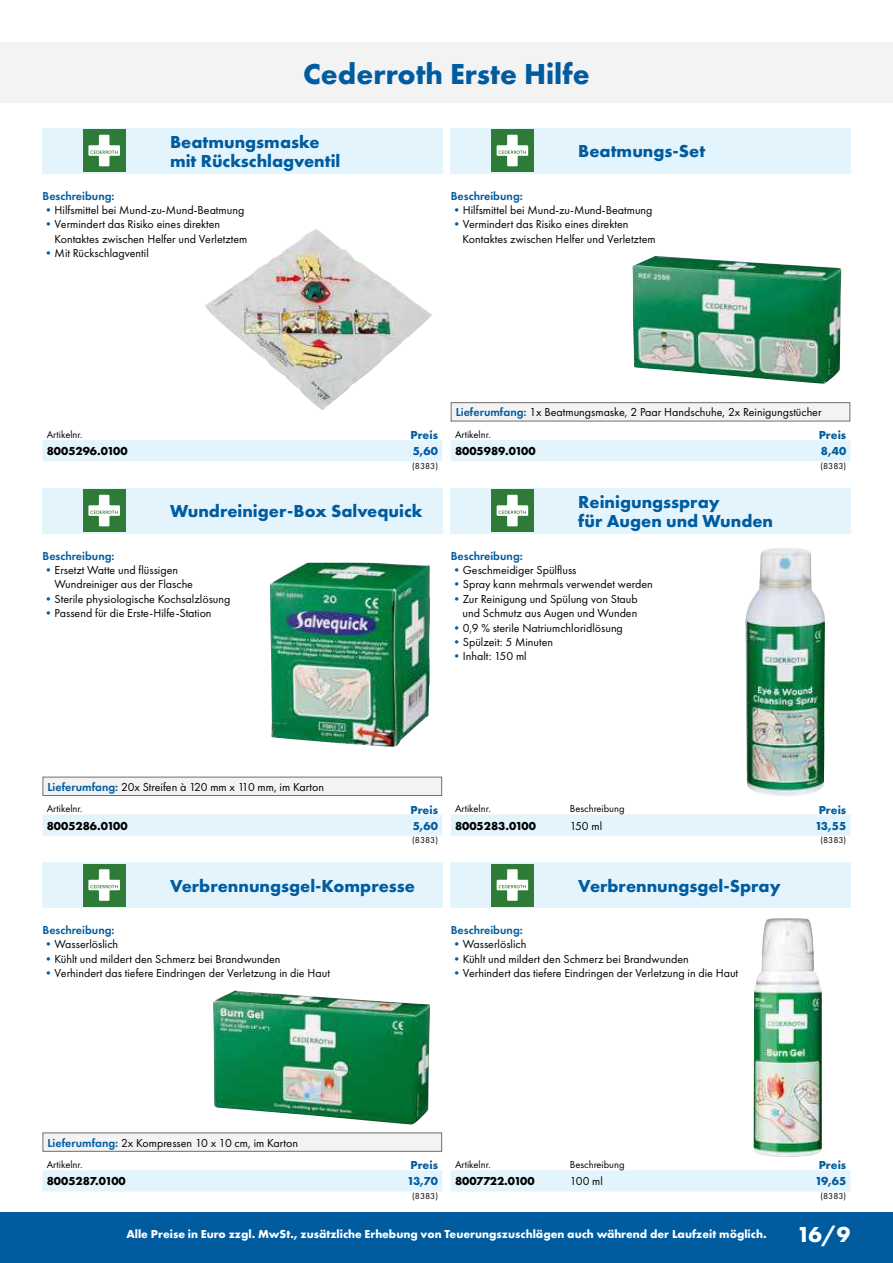
<style>
.page{position:relative;width:893px;height:1263px;background:#fff}
.page>*{position:absolute;margin:0;border:0;box-sizing:border-box;transform-origin:0 0}
.t1{font:700 30px "Futura PT";color:#005c9f}
.t2{font:700 22.5px "Futura PT";color:#fff}
.t3{font:700 18px/19.5px "Futura PT";color:#005c9f}
.t4{font:12px/14.4px "Futura PT";color:#000}
.t5{font:700 12px "Futura PT";color:#fff}
.t6{font:600 12px "Futura PT";color:#005c9f}
.t7{font:700 12px "Futura PT";color:#000}
.t8{font:700 12px "Futura PT";color:#005c9f}
.t9{font:700 12px "Futura PT";letter-spacing:-.025em;color:#000}
.t10{font:10.5px "Futura PT";color:#000}
.t11{font:9px "Futura PT";color:#000}
.s1{color:#005c9f}
.s2{font-weight:600;color:#005c9f}
</style>
<div class="page">
<div style="left:166px;top:862px;width:276px;height:46px;background:#e3f4fd"></div>
<div style="left:43px;top:862px;width:123px;height:46px;background:#e3f4fd"></div>
<div style="left:83px;top:864px;width:42px;height:42px;background:#2e7b38"></div>
<svg style="left:88px;top:869px;width:32px;height:32px"></svg>
<div style="left:43px;top:1133px;width:399px;height:18px;background:#f4f3f4"></div>
<div style="left:43px;top:1132px;width:399px;height:20px;border:1px solid #6f6f6e"></div>
<div style="left:43px;top:1170px;width:399px;height:21px;background:#e3f4fd"></div>
<img style="left:213px;top:990px;width:217px;height:134px">
<div style="left:574px;top:862px;width:276px;height:46px;background:#e3f4fd"></div>
<div style="left:451px;top:862px;width:123px;height:46px;background:#e3f4fd"></div>
<div style="left:491px;top:864px;width:42px;height:42px;background:#2e7b38"></div>
<svg style="left:497px;top:869px;width:31px;height:32px"></svg>
<div style="left:451px;top:1170px;width:399px;height:21px;background:#e3f4fd"></div>
<img style="left:754px;top:918px;width:68px;height:239px">
<div style="left:166px;top:128px;width:276px;height:45px;background:#e3f4fd"></div>
<div style="left:43px;top:128px;width:123px;height:45px;background:#e3f4fd"></div>
<div style="left:83px;top:129px;width:42px;height:43px;background:#2e7b38"></div>
<svg style="left:88px;top:135px;width:32px;height:31px"></svg>
<div style="left:43px;top:440px;width:399px;height:21px;background:#e3f4fd"></div>
<img style="left:205px;top:229px;width:227px;height:181px">
<div style="left:574px;top:128px;width:276px;height:45px;background:#e3f4fd"></div>
<div style="left:451px;top:128px;width:123px;height:45px;background:#e3f4fd"></div>
<div style="left:491px;top:129px;width:42px;height:43px;background:#2e7b38"></div>
<svg style="left:497px;top:135px;width:31px;height:31px"></svg>
<div style="left:451px;top:403px;width:399px;height:18px;background:#f4f3f4"></div>
<div style="left:451px;top:402px;width:399px;height:19px;border:1px solid #6f6f6e"></div>
<div style="left:451px;top:440px;width:399px;height:21px;background:#e3f4fd"></div>
<img style="left:632px;top:256px;width:209px;height:128px">
<div style="left:574px;top:488px;width:276px;height:45px;background:#e3f4fd"></div>
<div style="left:451px;top:488px;width:123px;height:45px;background:#e3f4fd"></div>
<div style="left:491px;top:489px;width:42px;height:43px;background:#2e7b38"></div>
<svg style="left:497px;top:495px;width:31px;height:31px"></svg>
<div style="left:451px;top:814px;width:399px;height:22px;background:#e3f4fd"></div>
<img style="left:745px;top:548px;width:80px;height:248px">
<div style="left:166px;top:488px;width:276px;height:45px;background:#e3f4fd"></div>
<div style="left:43px;top:488px;width:123px;height:45px;background:#e3f4fd"></div>
<div style="left:83px;top:489px;width:42px;height:43px;background:#2e7b38"></div>
<svg style="left:88px;top:495px;width:32px;height:31px"></svg>
<div style="left:43px;top:777px;width:399px;height:18px;background:#f4f3f4"></div>
<div style="left:43px;top:777px;width:399px;height:19px;border:1px solid #6f6f6e"></div>
<div style="left:43px;top:814px;width:399px;height:22px;background:#e3f4fd"></div>
<img style="left:270px;top:563px;width:160px;height:184px">
<div style="left:0;top:1212px;width:893px;height:51px;background:#005c9f"></div>
<div style="left:0;top:43px;width:893px;height:60px;background:#f4f3f4"></div>
<h1 class="t1" style="left:303px;top:55px;width:288px">Cederroth Erste Hilfe</h1>
<h3 class="t3" style="left:170px;top:131px;width:172px">Beatmungsmaske mit Rückschlagventil</h3>
<p class="t6" style="left:43px;top:188px;width:74px">Beschreibung:</p>
<p class="t4" style="left:43px;top:203px;width:203px"><span class="s1">•</span>Hilfsmittel bei Mund-zu-Mund-Beatmung</p>
<p class="t4" style="left:54px;top:217px;width:195px;text-indent:-12px"><span class="s1">•</span>Vermindert das Risiko eines direkten<br>Kontaktes zwischen Helfer und Verletztem</p>
<p class="t4" style="left:43px;top:246px;width:108px"><span class="s1">•</span>Mit Rückschlagventil</p>
<h3 class="t3" style="left:578px;top:141px;width:128px">Beatmungs-Set</h3>
<p class="t6" style="left:451px;top:188px;width:74px">Beschreibung:</p>
<p class="t4" style="left:451px;top:203px;width:203px"><span class="s1">•</span>Hilfsmittel bei Mund-zu-Mund-Beatmung</p>
<p class="t4" style="left:463px;top:217px;width:195px;text-indent:-12px"><span class="s1">•</span>Vermindert das Risiko eines direkten<br>Kontaktes zwischen Helfer und Verletztem</p>
<p class="t10" style="left:47px;top:428px;width:37px">Artikelnr.</p>
<p class="t8" style="left:411px;top:427px;width:29px">Preis</p>
<p class="t7" style="left:47px;top:443px;width:82px">8005296.0100</p>
<p class="t8" style="left:413px;top:443px;width:27px">5,60</p>
<p class="t11" style="left:412px;top:461px;width:27px">(8383)</p>
<h3 class="t3" style="left:170px;top:501px;width:254px">Wundreiniger-Box Salvequick</h3>
<p class="t6" style="left:43px;top:548px;width:74px">Beschreibung:</p>
<p class="t4" style="left:54px;top:563px;width:140px;text-indent:-12px"><span class="s1">•</span>Ersetzt Watte und flüssigen<br>Wundreiniger aus der Flasche</p>
<p class="t4" style="left:43px;top:592px;width:189px"><span class="s1">•</span>Sterile physiologische Kochsalzlösung</p>
<p class="t4" style="left:43px;top:606px;width:171px"><span class="s1">•</span>Passend für die Erste-Hilfe-Station</p>
<p class="t4" style="left:456px;top:405px;width:367px"><span class="s2">Lieferumfang:</span> 1x Beatmungsmaske, 2 Paar Handschuhe, 2x Reinigungstücher</p>
<p class="t10" style="left:455px;top:428px;width:37px">Artikelnr.</p>
<p class="t8" style="left:819px;top:427px;width:29px">Preis</p>
<p class="t7" style="left:455px;top:443px;width:82px">8005989.0100</p>
<p class="t8" style="left:821px;top:443px;width:27px">8,40</p>
<p class="t11" style="left:820px;top:461px;width:27px">(8383)</p>
<h3 class="t3" style="left:578px;top:491px;width:196px">Reinigungsspray<br>für Augen und Wunden</h3>
<p class="t6" style="left:451px;top:548px;width:74px">Beschreibung:</p>
<p class="t4" style="left:451px;top:563px;width:127px"><span class="s1">•</span>Geschmeidiger Spülfluss</p>
<p class="t4" style="left:451px;top:577px;width:203px"><span class="s1">•</span>Spray kann mehrmals verwendet werden</p>
<p class="t4" style="left:451px;top:592px;width:189px;text-align:right"><span class="s1">•</span>Zur Reinigung und Spülung von Staub und Schmutz aus Augen und Wunden</p>
<p class="t4" style="left:451px;top:620px;width:174px"><span class="s1">•</span>0,9 % sterile Natriumchloridlösung</p>
<p class="t4" style="left:451px;top:635px;width:104px"><span class="s1">•</span>Spülzeit: 5 Minuten</p>
<p class="t4" style="left:451px;top:649px;width:77px"><span class="s1">•</span>Inhalt: 150 ml</p>
<p class="t4" style="left:48px;top:780px;width:278px"><span class="s2">Lieferumfang:</span> 20x Streifen à 120 mm x 110 mm, im Karton</p>
<p class="t10" style="left:47px;top:803px;width:37px">Artikelnr.</p>
<p class="t8" style="left:411px;top:802px;width:29px">Preis</p>
<p class="t7" style="left:47px;top:818px;width:82px">8005286.0100</p>
<p class="t8" style="left:413px;top:818px;width:27px">5,60</p>
<p class="t11" style="left:412px;top:835px;width:27px">(8383)</p>
<h3 class="t3" style="left:170px;top:876px;width:246px">Verbrennungsgel-Kompresse</h3>
<p class="t6" style="left:43px;top:922px;width:74px">Beschreibung:</p>
<p class="t4" style="left:43px;top:937px;width:77px"><span class="s1">•</span>Wasserlöslich</p>
<p class="t4" style="left:43px;top:952px;width:239px"><span class="s1">•</span>Kühlt und mildert den Schmerz bei Brandwunden</p>
<p class="t4" style="left:43px;top:966px;width:289px"><span class="s1">•</span>Verhindert das tiefere Eindringen der Verletzung in die Haut</p>
<p class="t10" style="left:455px;top:803px;width:37px">Artikelnr.</p>
<p class="t10" style="left:570px;top:803px;width:56px">Beschreibung</p>
<p class="t8" style="left:819px;top:802px;width:29px">Preis</p>
<p class="t7" style="left:455px;top:818px;width:82px">8005283.0100</p>
<p class="t4" style="left:570px;top:818px;width:34px">150 ml</p>
<p class="t8" style="left:815px;top:818px;width:33px">13,55</p>
<p class="t11" style="left:820px;top:835px;width:27px">(8383)</p>
<h3 class="t3" style="left:578px;top:876px;width:204px">Verbrennungsgel-Spray</h3>
<p class="t6" style="left:451px;top:922px;width:74px">Beschreibung:</p>
<p class="t4" style="left:451px;top:937px;width:77px"><span class="s1">•</span>Wasserlöslich</p>
<p class="t4" style="left:451px;top:952px;width:239px"><span class="s1">•</span>Kühlt und mildert den Schmerz bei Brandwunden</p>
<p class="t4" style="left:451px;top:966px;width:289px"><span class="s1">•</span>Verhindert das tiefere Eindringen der Verletzung in die Haut</p>
<p class="t4" style="left:48px;top:1135px;width:252px"><span class="s2">Lieferumfang:</span> 2x Kompressen 10 x 10 cm, im Karton</p>
<p class="t10" style="left:47px;top:1158px;width:37px">Artikelnr.</p>
<p class="t8" style="left:411px;top:1157px;width:29px">Preis</p>
<p class="t7" style="left:47px;top:1174px;width:80px">8005287.0100</p>
<p class="t8" style="left:407px;top:1174px;width:32px">13,70</p>
<p class="t11" style="left:412px;top:1191px;width:27px">(8383)</p>
<p class="t10" style="left:455px;top:1158px;width:37px">Artikelnr.</p>
<p class="t10" style="left:570px;top:1158px;width:56px">Beschreibung</p>
<p class="t8" style="left:819px;top:1157px;width:29px">Preis</p>
<p class="t9" style="left:455px;top:1174px;width:81px">8007722.0100</p>
<p class="t4" style="left:570px;top:1174px;width:35px">100 ml</p>
<p class="t8" style="left:815px;top:1174px;width:33px">19,65</p>
<p class="t11" style="left:820px;top:1191px;width:27px">(8383)</p>
<p class="t5" style="left:126px;top:1226px;width:642px">Alle Preise in Euro zzgl. MwSt., zusätzliche Erhebung von Teuerungszuschlägen auch während der Laufzeit möglich.</p>
<h2 class="t2" style="left:797px;top:1220px;width:55px">16/9</h2>
</div>
